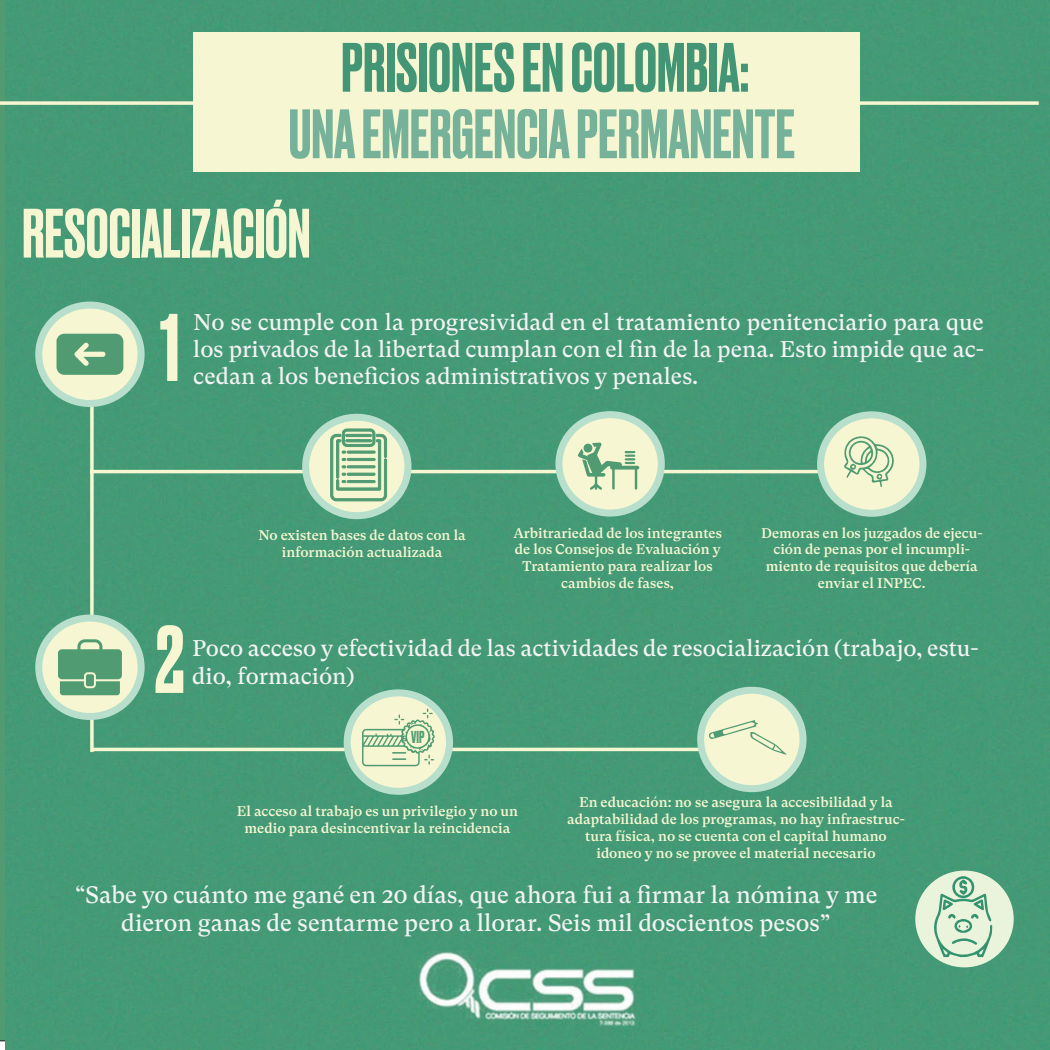
<style>
.page{position:relative;width:1050px;height:1050px;background:#fff}
.page>*{position:absolute;margin:0;border:0;box-sizing:border-box;transform-origin:0 0}
.t1{font:500 90.21px "Druk";color:#f6f7d2}
.t2{font:500 65.62px "Druk";color:#76b299}
.t3{font:500 65.62px "Druk";color:#429676}
.t4{font:500 65.62px "Druk";color:#f6f7d2}
.t5{font:23.62px/28.3px "GT Super Text";color:#f2f3f4;text-align:center}
.t6{font:22.75px/27.3px "GT Super Text";color:#f2f3f4;text-align:justify}
.t7{font:500 16.28px "Druk";color:#519b72}
.t8{font:500 14px/16.8px "GT Super Text";color:#f6f7d2;text-align:center}
</style>
<div class="page">
<div style="left:5px;top:0;width:1045px;height:1050px;background:#449a76"></div>
<hr style="left:90px;top:470px;width:825px;height:3px;background:#f6f7d2">
<hr style="left:92px;top:748px;width:709px;height:3px;background:#f6f7d2">
<svg style="left:90px;top:407px;width:4px;height:345px"></svg>
<div style="left:193px;top:33px;width:667px;height:139px;background:#f6f7d2"></div>
<div style="left:915px;top:871px;width:99px;height:96px;background:#eaf3dc;border-radius:50%"></div>
<svg style="left:931px;top:876px;width:61px;height:81px"></svg>
<svg style="left:39px;top:305px;width:102px;height:98px;background:#ecf3d0"></svg>
<div style="left:35px;top:302px;width:110px;height:105px;border:7px solid #b7dfcc;border-radius:50%"></div>
<svg style="left:57px;top:334px;width:66px;height:41px;background:#64a57d"></svg>
<svg style="left:0;top:101px;width:1039px;height:4px"></svg>
<svg style="left:306px;top:417px;width:102px;height:99px;background:#e9f2d0"></svg>
<div style="left:302px;top:414px;width:110px;height:105px;border:7px solid #b7dfcc;border-radius:50%"></div>
<div style="left:821px;top:415px;width:102px;height:98px;background:#f6f7d2;border-radius:50%"></div>
<div style="left:817px;top:411px;width:109px;height:106px;border:7px solid #b7dfcc;border-radius:50%"></div>
<svg style="left:559px;top:415px;width:102px;height:98px;background:#edf3d1"></svg>
<div style="left:555px;top:411px;width:110px;height:106px;border:7px solid #b7dfcc;border-radius:50%"></div>
<svg style="left:330px;top:428px;width:57px;height:74px;background:#a6caa3"></svg>
<svg style="left:578px;top:443px;width:61px;height:47px;background:#bed8b1"></svg>
<svg style="left:844px;top:436px;width:50px;height:51px"></svg>
<svg style="left:347px;top:693px;width:103px;height:98px;background:#e9f1d0"></svg>
<div style="left:344px;top:689px;width:109px;height:106px;border:7px solid #b7dfcc;border-radius:50%"></div>
<div style="left:701px;top:690px;width:102px;height:99px;background:#f6f7d2;border-radius:50%"></div>
<div style="left:697px;top:687px;width:110px;height:105px;border:7px solid #b7dfcc;border-radius:50%"></div>
<svg style="left:362px;top:708px;width:73px;height:58px;background:#d4e4be"></svg>
<svg style="left:708px;top:720px;width:78px;height:35px"></svg>
<svg style="left:39px;top:618px;width:102px;height:99px;background:#eaf2d0"></svg>
<div style="left:35px;top:615px;width:110px;height:105px;border:7px solid #b7dfcc;border-radius:50%"></div>
<svg style="left:58px;top:639px;width:64px;height:56px;background:#76b087"></svg>
<h2 class="t3" style="left:341px;top:23px;width:409px">PRISIONES EN COLOMBIA:</h2>
<h2 class="t2" style="left:289px;top:89px;width:508px">UNA EMERGENCIA PERMANENTE</h2>
<h2 class="t4" style="left:22px;top:188px;width:290px">RESOCIALIZACIÓN</h2>
<h1 class="t1" style="left:160px;top:286px;width:22px">1</h1>
<h3 class="t6" style="left:193px;top:308px;width:792px">No se cumple con la progresividad en el tratamiento penitenciario para que los privados de la libertad cumplan con el fin de la pena. Esto impide que ac&shy;cedan a los beneficios administrativos y penales.</h3>
<p class="t8" style="left:258px;top:527px;width:209px">No existen bases de datos con la información actualizada</p>
<p class="t8" style="left:513px;top:524px;width:210px">Arbitrariedad de los integrantes de los Consejos de Evaluación y<br>Tratamiento para realizar los cambios de fases,</p>
<p class="t8" style="left:761px;top:524px;width:223px">Demoras en los juzgados de ejecu&shy;ción de penas por el incumpli&shy;miento de requisitos que debería enviar el INPEC.</p>
<h1 class="t1" style="left:155px;top:598px;width:31px">2</h1>
<h3 class="t6" style="left:192px;top:635px;width:788px">Poco acceso y efectividad de las actividades de resocialización (trabajo, estu&shy;dio, formación)</h3>
<p class="t7" style="left:411px;top:726px;width:15px">VIP</p>
<p class="t8" style="left:237px;top:803px;width:283px">El acceso al trabajo es un privilegio y no un medio para desincentivar la reincidencia</p>
<p class="t8" style="left:567px;top:794px;width:339px">En educación: no se asegura la accesibilidad y la adaptabilidad de los programas, no hay infraestruc&shy;tura física, no se cuenta con el capital humano idoneo y no se provee el material necesario</p>
<h3 class="t5" style="left:75px;top:881px;width:804px">“Sabe yo cuánto me gané en 20 días, que ahora fui a firmar la nómina y me dieron ganas de sentarme pero a llorar. Seis mil doscientos pesos”</h3>
</div>
